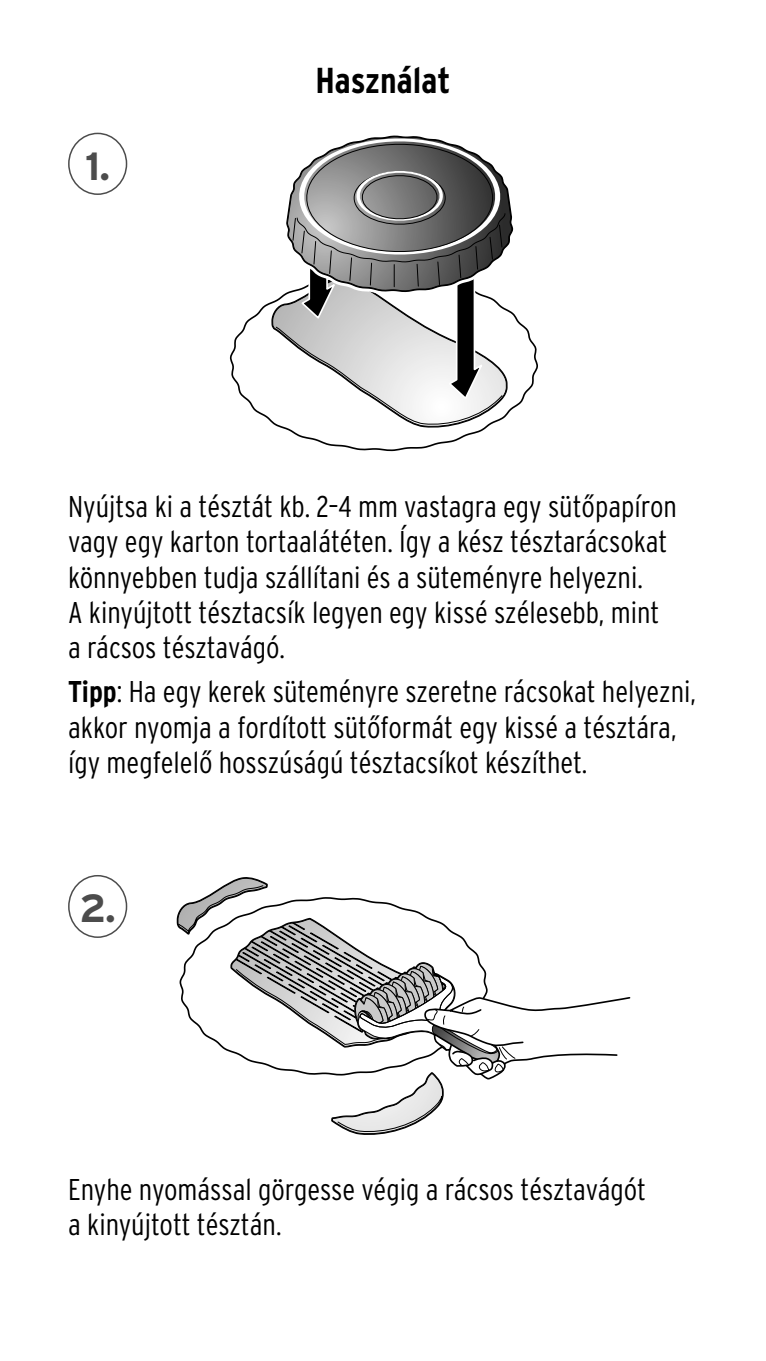
<style>
.page{position:relative;width:766px;height:1361px;background:#fff}
.page>*{position:absolute;margin:0;border:0;box-sizing:border-box;transform-origin:0 0}
.M01_KREIS_GRAU{font:700 39.3px "Interstate OT";color:#4c4c4c}
.id_headline_ivz_xlin{font:700 condensed 36px "Interstate OT";color:#000}
.ID_FLIESSTEXT{font:300 condensed 30px/35.4px "Interstate OT";color:#000}
.s1{font-weight:700}
</style>
<div class="page">
<svg style="left:230px;top:302px;width:308px;height:149px"></svg>
<svg style="left:270px;top:135px;width:252px;height:296px"></svg>
<div style="left:68px;top:133px;width:59px;height:62px;border:2px solid #4c4c4c;border-radius:50%"></div>
<svg style="left:177px;top:877px;width:453px;height:258px"></svg>
<div style="left:68px;top:875px;width:59px;height:63px;border:2px solid #4c4c4c;border-radius:50%"></div>
<p class="M01_KREIS_GRAU" style="left:85px;top:142px;width:26px">1.</p>
<p class="id_headline_ivz_xlin" style="left:315px;top:59px;width:137px">Használat</p>
<p class="ID_FLIESSTEXT" style="left:68px;top:488px;width:610px">Nyújtsa ki a tésztát kb. 2–4 mm vastagra egy sütőpapíron vagy egy karton tortaalátéten. Így a kész tésztarácsokat könnyebben tudja szállítani és a süteményre helyezni.<br>A kinyújtott tésztacsík legyen egy kissé szélesebb, mint a rácsos tésztavágó.</p>
<p class="ID_FLIESSTEXT" style="left:68px;top:674px;width:629px"><span class="s1">Tipp</span>: Ha egy kerek süteményre szeretne rácsokat helyezni, akkor nyomja a fordított sütőformát egy kissé a tésztára, így megfelelő hosszúságú tésztacsíkot készíthet.</p>
<p class="M01_KREIS_GRAU" style="left:79px;top:884px;width:38px">2.</p>
<p class="ID_FLIESSTEXT" style="left:68px;top:1171px;width:579px">Enyhe nyomással görgesse végig a rácsos tésztavágót a kinyújtott tésztán.</p>
</div>
